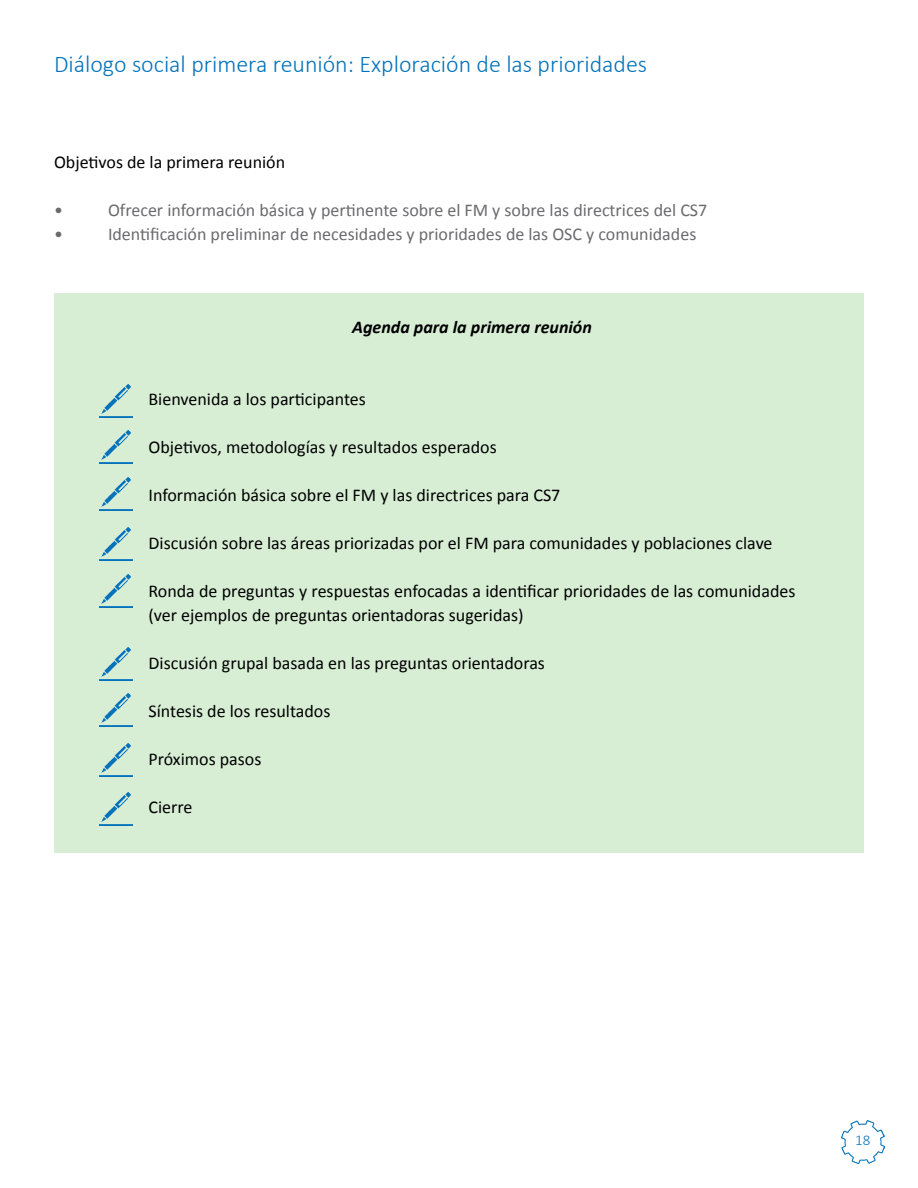
<style>
.page{position:relative;width:918px;height:1188px;background:#fff}
.page>*{position:absolute;margin:0;border:0;box-sizing:border-box;transform-origin:0 0}
.t1{font:300 24px "Calibri";color:#0573bb}
.t2{font:18px/24px "Calibri";color:#000}
.t3{font:18px "Calibri";color:#6b6b6e}
.t4{font:italic 700 18px "Calibri";color:#000}
.t5{font:300 15px "Calibri";color:#0573bb}
</style>
<div class="page">
<div style="left:54px;top:293px;width:810px;height:560px;background:#d7eed5"></div>
<img style="left:841px;top:1120px;width:44px;height:44px">
<img style="left:99px;top:384px;width:34px;height:33px">
<img style="left:99px;top:430px;width:34px;height:33px">
<img style="left:99px;top:478px;width:34px;height:33px">
<img style="left:99px;top:528px;width:34px;height:33px">
<img style="left:99px;top:574px;width:34px;height:33px">
<img style="left:99px;top:647px;width:34px;height:33px">
<img style="left:99px;top:694px;width:34px;height:33px">
<img style="left:99px;top:743px;width:34px;height:33px">
<img style="left:99px;top:793px;width:34px;height:33px">
<h1 class="t1" style="left:54px;top:49px;width:595px">Diálogo social primera reunión: Exploración de las prioridades</h1>
<p class="t2" style="left:54px;top:150px;width:233px">Objetivos de la primera reunión</p>
<p class="t3" style="left:54px;top:199px;width:10px">•</p>
<p class="t3" style="left:108px;top:199px;width:601px">Ofrecer información básica y pertinente sobre el FM y sobre las directrices del CS7</p>
<p class="t3" style="left:54px;top:223px;width:10px">•</p>
<p class="t3" style="left:108px;top:223px;width:590px">Identificación preliminar de necesidades y prioridades de las OSC y comunidades</p>
<p class="t4" style="left:352px;top:316px;width:241px">Agenda para la primera reunión</p>
<p class="t2" style="left:148px;top:387px;width:219px">Bienvenida a los participantes</p>
<p class="t2" style="left:148px;top:435px;width:350px">Objetivos, metodologías y resultados esperados</p>
<p class="t2" style="left:148px;top:483px;width:413px">Información básica sobre el FM y las directrices para CS7</p>
<p class="t2" style="left:148px;top:531px;width:626px">Discusión sobre las áreas priorizadas por el FM para comunidades y poblaciones clave</p>
<p class="t2" style="left:148px;top:579px;width:649px">Ronda de preguntas y respuestas enfocadas a identificar prioridades de las comunidades (ver ejemplos de preguntas orientadoras sugeridas)</p>
<p class="t2" style="left:148px;top:651px;width:398px">Discusión grupal basada en las preguntas orientadoras</p>
<p class="t2" style="left:148px;top:699px;width:184px">Síntesis de los resultados</p>
<p class="t2" style="left:148px;top:747px;width:114px">Próximos pasos</p>
<p class="t2" style="left:148px;top:795px;width:45px">Cierre</p>
<p class="t5" style="left:855px;top:1131px;width:17px">18</p>
</div>
